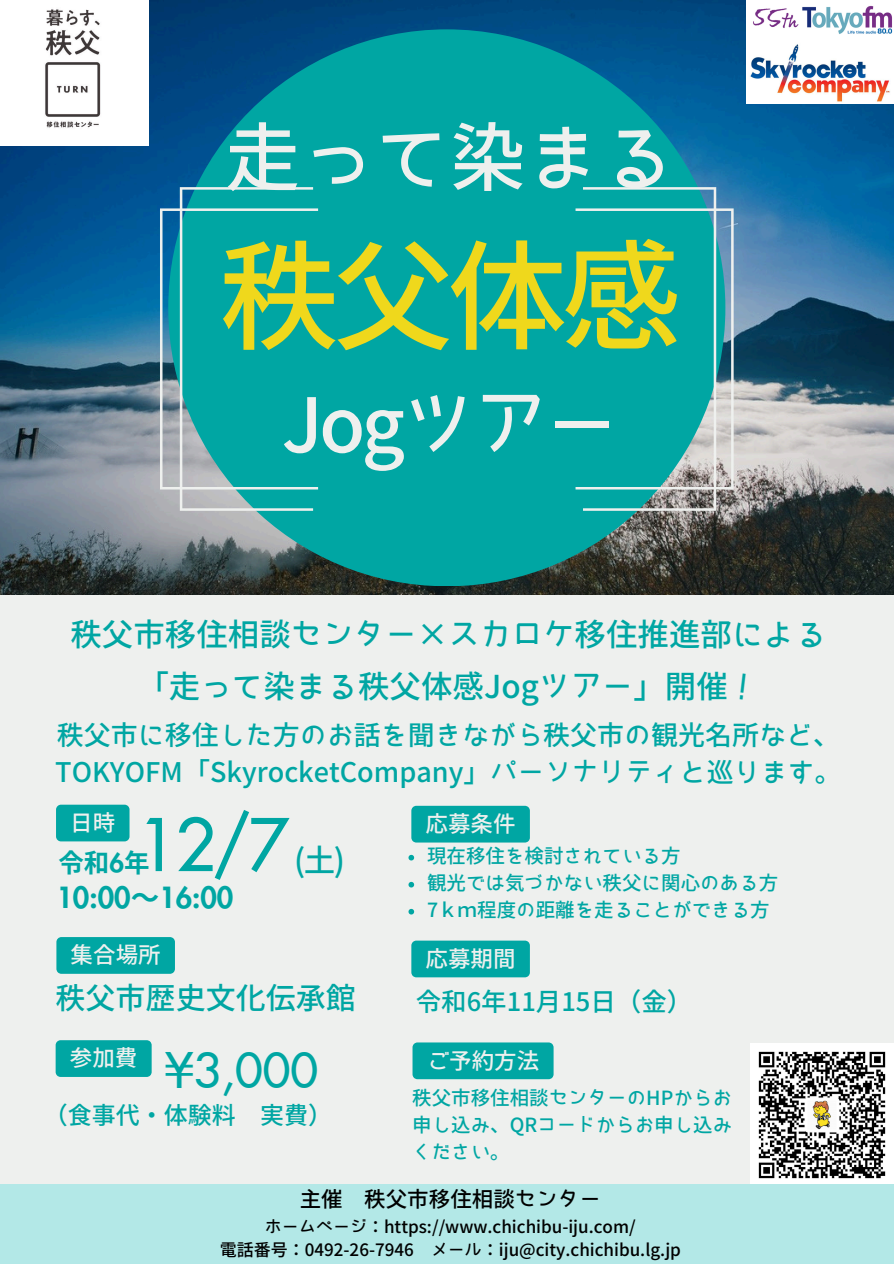
<style>
.page{position:relative;width:894px;height:1264px;background:#fff}
.page>*{position:absolute;margin:0;border:0;box-sizing:border-box;transform-origin:0 0}
.t1{font:700 120px "Bokutachino Gothic 2";color:#efd81c}
.t2{font:700 75px "Bokutachino Gothic 2";letter-spacing:-.05em;color:#eef0ee}
.t3{font:500 70.5px "Futura LT Pro";color:#00a6a3}
.t4{font:500 48px "Futura LT Pro";color:#00a6a3}
.t5{font:700 31.5px "Bokutachino Gothic 2";color:#00a6a3}
.t6{font:700 30px "Bokutachino Gothic 2";color:#00a6a3}
.t7{font:800 28.5px "Futura LT Pro";color:#00a6a3}
.t8{font:700 27px/37.2px "Bokutachino Gothic 2";color:#00a6a3}
.t9{font:700 25.5px "Bokutachino Gothic 2";color:#00a6a3}
.t10{font:700 25.5px "Noto Sans CJ Ksc";color:#00a6a3}
.t11{font:700 24px "Bokutachino Gothic 2";color:#00a6a3}
.t12{font:700 22.5px "Bokutachino Gothic 2";color:#eef0ee}
.t13{font:700 21.45px "Bokutachino Gothic 2";color:#000}
.t14{font:700 19.5px/27px "Bokutachino Gothic 2";color:#00a6a3;text-align:justify}
.t15{font:700 16.95px "Bokutachino Gothic 2";color:#000}
.s1{font-family:"Futura LT Pro";font-weight:800}
.s2{font-family:"Noto Sans CJ Ksc";font-weight:700}
</style>
<div class="page">
<div style="left:0;top:0;width:893px;height:1263px;background:#eef0ee"></div>
<img style="left:0;top:0;width:893px;height:594px">
<div style="left:168px;top:29px;width:557px;height:557px;background:#00a6a3;border-radius:50%"></div>
<svg style="left:160px;top:187px;width:573px;height:324px"></svg>
<img style="left:750px;top:1043px;width:142px;height:141px">
<img style="left:746px;top:0;width:147px;height:103px">
<img style="left:0;top:0;width:148px;height:145px">
<div style="left:0;top:1184px;width:893px;height:79px;background:#b3e8e7"></div>
<div style="left:56px;top:804px;width:73px;height:37px;background:#00a6a3;border-radius:5px"></div>
<div style="left:56px;top:937px;width:119px;height:36px;background:#00a6a3"></div>
<div style="left:56px;top:1040px;width:96px;height:36px;background:#00a6a3"></div>
<div style="left:412px;top:1042px;width:141px;height:37px;background:#00a6a3"></div>
<div style="left:411px;top:805px;width:118px;height:37px;background:#00a6a3"></div>
<svg style="left:408px;top:854px;width:6px;height:6px"></svg>
<svg style="left:408px;top:881px;width:6px;height:6px"></svg>
<svg style="left:408px;top:908px;width:6px;height:6px"></svg>
<div style="left:411px;top:940px;width:118px;height:37px;background:#00a6a3"></div>
<p class="t2" style="left:225px;top:119px;width:451px">走って染まる</p>
<h1 class="t1" style="left:219px;top:235px;width:463px">秩父体感</h1>
<h3 class="t2" style="left:281px;top:386px;width:339px">Jogツアー</h3>
<p class="t5" style="left:70px;top:618px;width:757px">秩父市移住相談センター×スカロケ移住推進部による</p>
<p class="t5" style="left:137px;top:670px;width:623px">「走って染まる秩父体感Jogツアー」開催！</p>
<h4 class="t8" style="left:55px;top:716px;width:787px">秩父市に移住した方のお話を聞きながら秩父市の観光名所など、<br>TOKYOFM「SkyrocketCompany」パーソナリティと巡ります。</h4>
<p class="t3" style="left:138px;top:813px;width:152px">12/7</p>
<p class="t12" style="left:70px;top:811px;width:46px">日時</p>
<h2 class="t10" style="left:58px;top:842px;width:93px">令和<span class="s1">6</span>年</h2>
<p class="t7" style="left:56px;top:884px;width:178px">10:00<span class="s2">〜</span>16:00</p>
<p class="t12" style="left:71px;top:943px;width:91px">集合場所</p>
<h6 class="t6" style="left:56px;top:982px;width:301px">秩父市歴史文化伝承館</h6>
<p class="t12" style="left:70px;top:1046px;width:69px">参加費</p>
<p class="t4" style="left:165px;top:1047px;width:154px">¥3,000</p>
<p class="t11" style="left:44px;top:1103px;width:289px">（食事代・体験料 実費）</p>
<p class="t5" style="left:294px;top:844px;width:52px">(土)</p>
<p class="t12" style="left:425px;top:812px;width:91px">応募条件</p>
<h6 class="t14" style="left:427px;top:841px;width:253px">現在移住を検討されている方</h6>
<p class="t14" style="left:427px;top:868px;width:351px">観光では気づかない秩父に関心のある方</p>
<p class="t14" style="left:427px;top:895px;width:342px">7ｋｍ程度の距離を走ることができる方</p>
<p class="t12" style="left:425px;top:947px;width:91px">応募期間</p>
<p class="t9" style="left:415px;top:989px;width:278px">令和6年11月 15日（金）</p>
<p class="t12" style="left:426px;top:1048px;width:114px">ご予約方法</p>
<h5 class="t14" style="left:412px;top:1084px;width:321px">秩父市移住相談センターのHPからお申し込み、QRコードからお申し込みください。</h5>
<p class="t13" style="left:299px;top:1187px;width:302px">主催 秩父市移住相談センター</p>
<p class="t15" style="left:265px;top:1217px;width:372px">ホームページ：https://www.chichibu-iju.com/</p>
<p class="t15" style="left:220px;top:1241px;width:462px">電話番号：0492-26-7946 メール：iju@city.chichibu.lg.jp</p>
</div>
